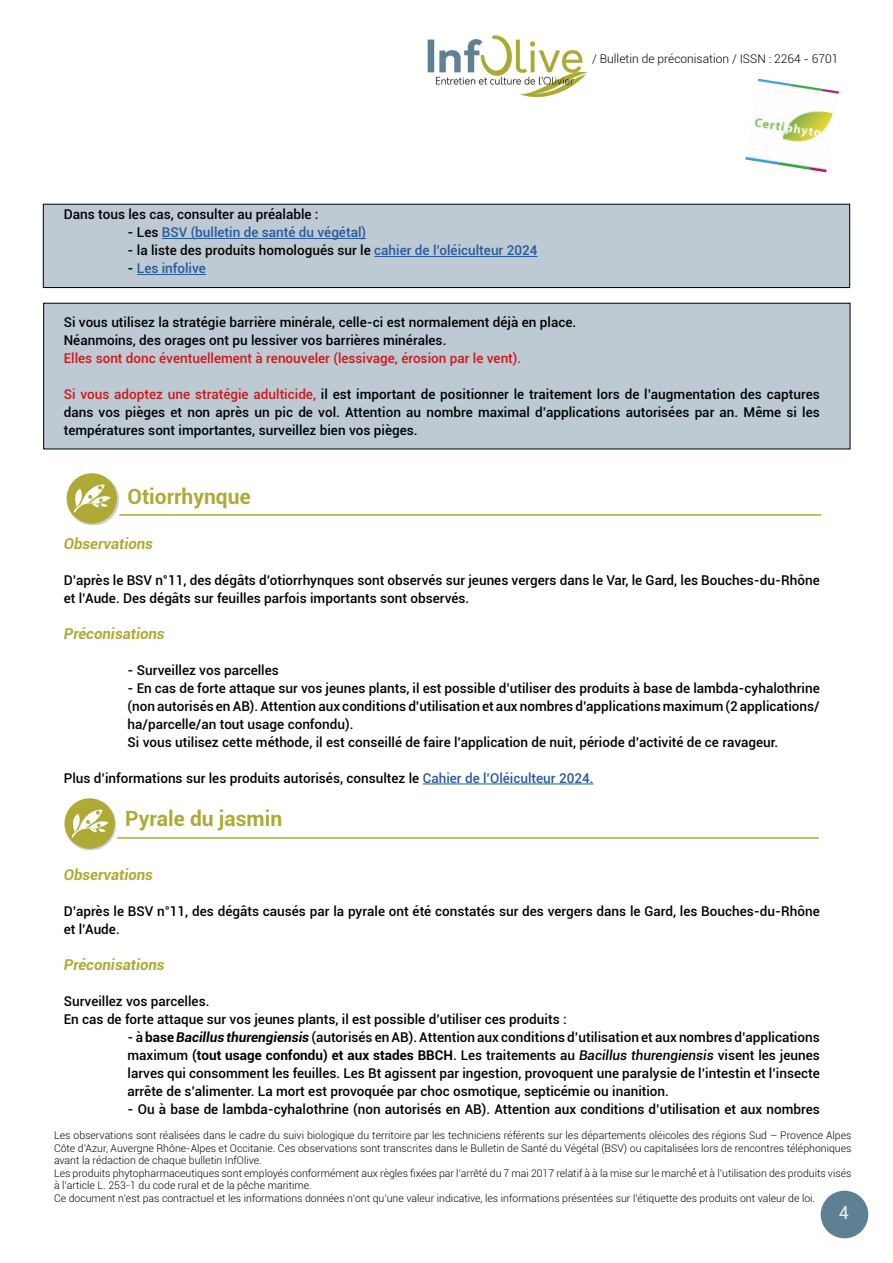
<style>
.page{position:relative;width:893px;height:1263px;background:#fff}
.page>*{position:absolute;margin:0;border:0;box-sizing:border-box;transform-origin:0 0}
.t1{font:700 21px "Roboto";color:#afaa35}
.t2{font:18px "Roboto";color:#ebebeb}
.t3{font:italic 700 15px "Roboto";color:#afaa35}
.t4{font:500 13.5px/18px "Roboto";color:#000}
.t5{font:500 13.5px "Roboto";color:#cd1719}
.t6{font:500 13.5px "Roboto";color:#275b9b}
.t7{font:300 12px "Roboto";color:#000}
.t8{font:300 10.5px/12.6px "Roboto";color:#000}
.s1{color:#000}
.s2{color:#275b9b}
.s3{color:#cd1719}
.s4{font-weight:700}
.s5{font-weight:700;font-style:italic}
.s6{font-style:italic}
</style>
<div class="page">
<div style="left:821px;top:1191px;width:47px;height:47px;background:#5f7f93;border-radius:50%"></div>
<img style="left:427px;top:35px;width:161px;height:62px">
<img style="left:745px;top:79px;width:94px;height:93px">
<div style="left:44px;top:303px;width:806px;height:146px;background:#bdcad3"></div>
<div style="left:43px;top:303px;width:807px;height:146px;border:1px solid #000"></div>
<div style="left:43px;top:204px;width:807px;height:84px;background:#bdcad3"></div>
<div style="left:43px;top:204px;width:807px;height:84px;border:1px solid #000"></div>
<hr style="left:162px;top:238px;width:204px;height:1px;background:#275b9b">
<hr style="left:374px;top:256px;width:163px;height:1px;background:#275b9b">
<hr style="left:137px;top:274px;width:69px;height:1px;background:#275b9b">
<hr style="left:423px;top:784px;width:170px;height:1px;background:#275b9b">
<div style="left:65px;top:799px;width:51px;height:51px;background:#bebebe;opacity:.75"></div>
<div style="left:64px;top:798px;width:51px;height:51px;background:#afaa35;border-radius:50%"></div>
<svg style="left:71px;top:809px;width:37px;height:29px"></svg>
<hr style="left:117px;top:837px;width:702px;height:2px;background:#afaa35">
<div style="left:68px;top:474px;width:50px;height:51px;background:#bebebe;opacity:.75"></div>
<div style="left:67px;top:473px;width:50px;height:51px;background:#afaa35;border-radius:50%"></div>
<svg style="left:73px;top:484px;width:38px;height:28px"></svg>
<hr style="left:119px;top:514px;width:702px;height:2px;background:#afaa35">
<p class="t7" style="left:592px;top:50px;width:248px">/ Bulletin de préconisation / ISSN : 2264 - 6701</p>
<p class="t4" style="left:64px;top:205px;width:256px">Dans tous les cas, consulter au préalable :</p>
<p class="t6" style="left:128px;top:223px;width:240px"><span class="s1">- Les</span> BSV (bulletin de santé du végétal)</p>
<p class="t4" style="left:128px;top:241px;width:411px">- la liste des produits homologués sur le <span class="s2">cahier de l’oléiculteur 2024</span></p>
<p class="t6" style="left:128px;top:259px;width:80px"><span class="s1">-</span> Les infolive</p>
<p class="t4" style="left:64px;top:313px;width:514px">Si vous utilisez la stratégie barrière minérale, celle-ci est normalement déjà en place.<br>Néanmoins, des orages ont pu lessiver vos barrières minérales.</p>
<p class="t5" style="left:64px;top:349px;width:459px">Elles sont donc éventuellement à renouveler (lessivage, érosion par le vent).</p>
<p class="t4" style="left:64px;top:385px;width:757px;text-align:justify"><span class="s3">Si vous adoptez une stratégie adulticide,</span> il est important de positionner le traitement lors de l’augmentation des captures dans vos pièges et non après un pic de vol. Attention au nombre maximal d’applications autorisées par an. Même si les températures sont importantes, surveillez bien vos pièges.</p>
<h1 class="t1" style="left:128px;top:482px;width:125px">Otiorrhynque</h1>
<p class="t3" style="left:64px;top:533px;width:91px">Observations</p>
<p class="t4" style="left:64px;top:571px;width:757px">D’après le BSV n°11, des dégâts d’otiorrhynques sont observés sur jeunes vergers dans le Var, le Gard, les Bouches-du-Rhône et l’Aude. Des dégâts sur feuilles parfois importants sont observés.</p>
<p class="t3" style="left:64px;top:623px;width:102px">Préconisations</p>
<p class="t4" style="left:128px;top:661px;width:153px">- Surveillez vos parcelles</p>
<p class="t4" style="left:128px;top:679px;width:694px">- En cas de forte attaque sur vos jeunes plants, il est possible d’utiliser des produits à base de lambda-cyhalothrine (non autorisés en AB). Attention aux conditions d’utilisation et aux nombres d’applications maximum (2 applications/ ha/parcelle/an tout usage confondu).<br>Si vous utilisez cette méthode, il est conseillé de faire l’application de nuit, période d’activité de ce ravageur.</p>
<p class="t4" style="left:64px;top:769px;width:531px">Plus d’informations sur les produits autorisés, consultez le <span class="s2">Cahier de l’Oléiculteur 2024.</span></p>
<h1 class="t1" style="left:125px;top:804px;width:158px">Pyrale du jasmin</h1>
<p class="t3" style="left:64px;top:864px;width:91px">Observations</p>
<p class="t4" style="left:64px;top:902px;width:757px">D’après le BSV n°11, des dégâts causés par la pyrale ont été constatés sur des vergers dans le Gard, les Bouches-du-Rhône et l’Aude.</p>
<p class="t3" style="left:64px;top:954px;width:102px">Préconisations</p>
<p class="t4" style="left:64px;top:992px;width:504px">Surveillez vos parcelles.<br>En cas de forte attaque sur vos jeunes plants, il est possible d’utiliser ces produits :</p>
<p class="t4" style="left:128px;top:1028px;width:694px;text-align:justify">- à <span class="s4">base</span> <span class="s5">Bacillus thurengiensis</span> (autorisés en AB). Attention aux conditions d’utilisation et aux nombres d’applications maximum <span class="s4">(tout usage confondu) et aux stades BBCH</span>. Les traitements au <span class="s6">Bacillus thurengiensis</span> visent les jeunes larves qui consomment les feuilles. Les Bt agissent par ingestion, provoquent une paralysie de l’intestin et l’insecte arrête de s’alimenter. La mort est provoquée par choc osmotique, septicémie ou inanition.</p>
<p class="t4" style="left:128px;top:1100px;width:694px">- Ou à base de lambda-cyhalothrine (non autorisés en AB). Attention aux conditions d’utilisation et aux nombres</p>
<p class="t8" style="left:54px;top:1129px;width:799px">Les observations sont réalisées dans le cadre du suivi biologique du territoire par les techniciens référents sur les départements oléicoles des régions Sud – Provence Alpes Côte d’Azur, Auvergne Rhône-Alpes et Occitanie. Ces observations sont transcrites dans le Bulletin de Santé du Végétal (BSV) ou capitalisées lors de rencontres téléphoniques avant la rédaction de chaque bulletin InfOlive.<br>Les produits phytopharmaceutiques sont employés conformément aux règles fixées par l’arrêté du 7 mai 2017 relatif à à la mise sur le marché́et à l’utilisation des produits visés à l’article L. 253-1 du code rural et de la pêche maritime.<br>Ce document n’est pas contractuel et les informations données n’ont qu’une valeur indicative, les informations présentées sur l’étiquette des produits ont valeur de loi.</p>
<h2 class="t2" style="left:839px;top:1200px;width:12px">4</h2>
</div>
